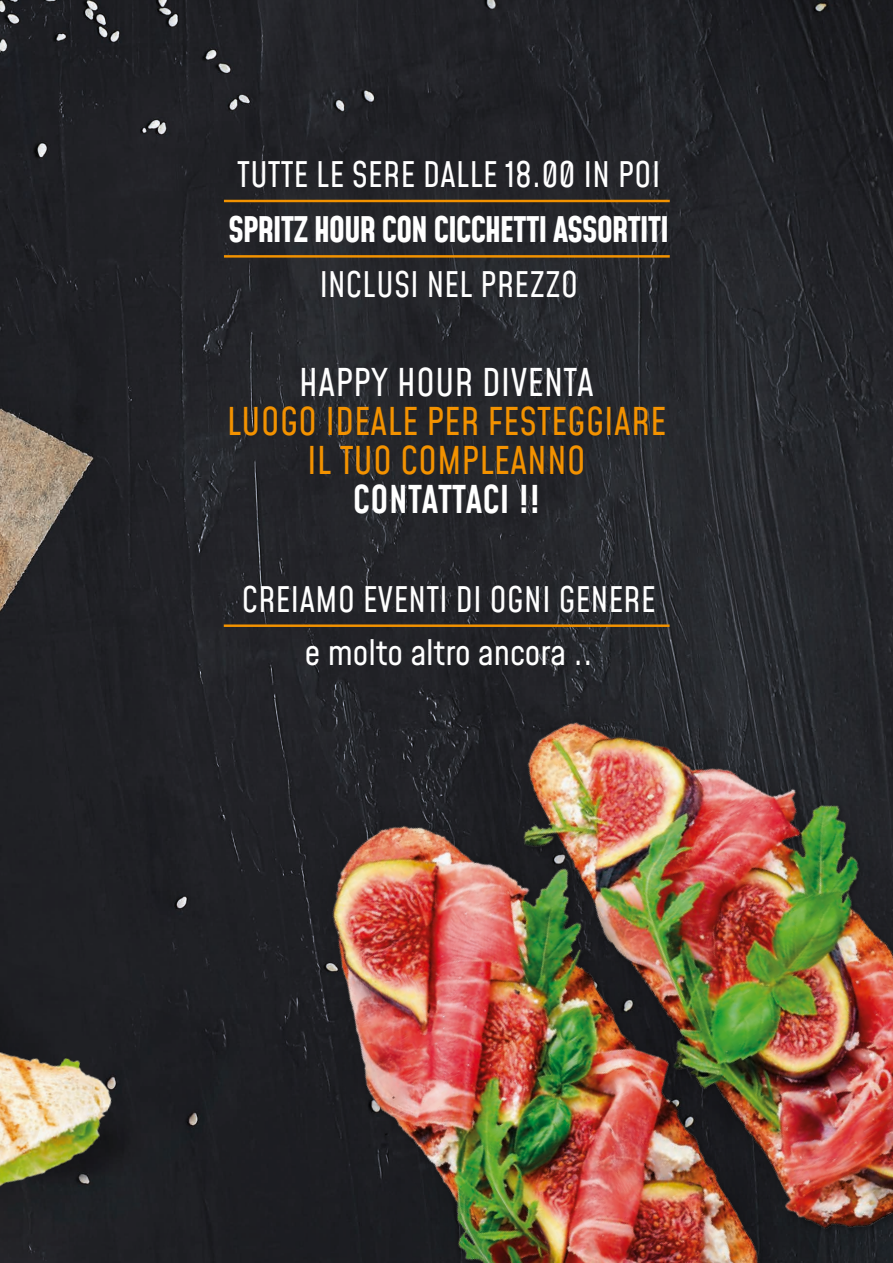
<style>
.page{position:relative;width:893px;height:1263px;background:#fff}
.page>*{position:absolute;margin:0;border:0;box-sizing:border-box;transform-origin:0 0}
.t1{font:37.5px/39px "Mohave";color:#f39200;text-align:center}
.t2{font:37.5px "Mohave";color:#fff}
.t3{font:500 37.5px "Mohave";color:#fff}
.t4{font:34.5px/53.1px "Mohave";color:#fff;text-align:center}
.t5{font:700 34.5px "Mohave";letter-spacing:-.04em;color:#fff}
</style>
<div class="page">
<img style="left:0;top:0;width:893px;height:943px">
<div style="left:0;top:943px;width:197px;height:16px;background:#202125"></div>
<img style="left:197px;top:585px;width:696px;height:678px">
<hr style="left:224px;top:200px;width:446px;height:2px;background:#f39200">
<hr style="left:224px;top:624px;width:446px;height:3px;background:#f39200">
<hr style="left:224px;top:255px;width:446px;height:3px;background:#f39200">
<img style="left:0;top:959px;width:232px;height:304px">
<p class="t4" style="left:237px;top:150px;width:425px">TUTTE LE SERE DALLE 18.00 IN POI</p>
<p class="t5" style="left:228px;top:208px;width:443px">SPRITZ HOUR CON CICCHETTI ASSORTITI</p>
<p class="t4" style="left:319px;top:260px;width:260px">INCLUSI NEL PREZZO</p>
<p class="t2" style="left:299px;top:359px;width:297px">HAPPY HOUR DIVENTA</p>
<p class="t1" style="left:227px;top:405px;width:441px">LUOGO IDEALE PER FESTEGGIARE<br>IL TUO COMPLEANNO</p>
<p class="t3" style="left:353px;top:476px;width:189px">CONTATTACI !!</p>
<p class="t4" style="left:242px;top:575px;width:416px">CREIAMO EVENTI DI OGNI GENERE e molto altro ancora ..</p>
</div>
